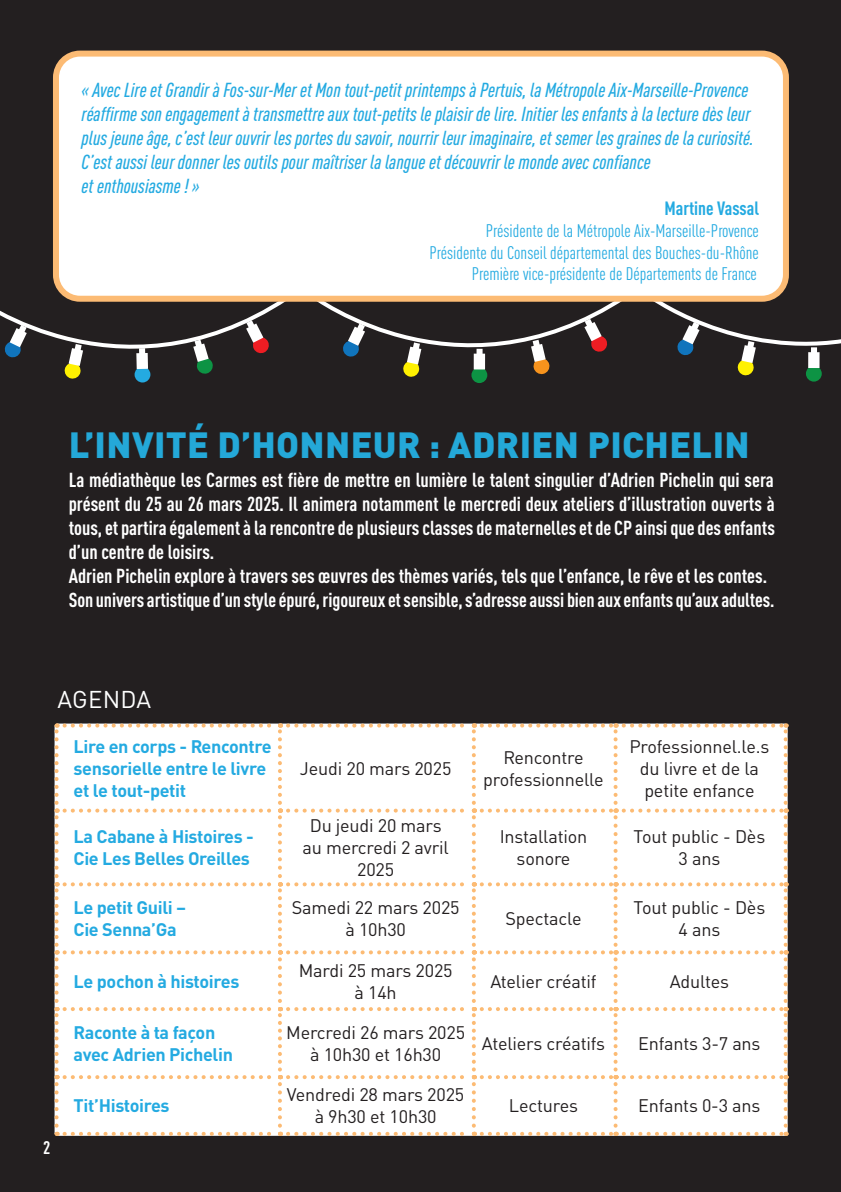
<style>
.page{position:relative;width:841px;height:1192px;background:#231f20}
.page>*{position:absolute;margin:0;border:0;box-sizing:border-box;transform-origin:0 0}
.t1{font:900 36px "DIN Pro";letter-spacing:.01em;color:#24a8d8}
.t2{font:24px "DIN Pro";letter-spacing:.01em;color:#fff}
.t3{font:700 condensed 20px/24px "DIN Pro";color:#fff}
.t4{font:italic 500 condensed 20px/24px "DIN Pro";color:#24aae1}
.t5{font:700 condensed 19px "DIN Pro";color:#24aae1}
.t6{font:18px/22px "DIN Pro";letter-spacing:-.01em;color:#231f20;text-align:center}
.t7{font:700 18px/22px "DIN Pro";letter-spacing:-.02em;color:#24aae1}
.t8{font:condensed 18px/21.6px "DIN Pro";color:#24aae1;text-align:right}
.t9{font:700 condensed 18px "DIN Pro";color:#fff}
</style>
<div class="page">
<div style="left:806px;top:366px;width:16px;height:16px;background:#0d9344;border-radius:50%"></div>
<svg style="left:318px;top:302px;width:303px;height:81px"></svg>
<svg style="left:342px;top:323px;width:23px;height:35px"></svg>
<svg style="left:403px;top:342px;width:18px;height:35px"></svg>
<svg style="left:531px;top:340px;width:19px;height:35px"></svg>
<div style="left:474px;top:354px;width:11px;height:15px;background:#fff"></div>
<svg style="left:477px;top:349px;width:6px;height:5px"></svg>
<svg style="left:584px;top:319px;width:24px;height:34px"></svg>
<svg style="left:0;top:289px;width:285px;height:64px"></svg>
<svg style="left:4px;top:325px;width:23px;height:33px"></svg>
<svg style="left:64px;top:344px;width:19px;height:35px"></svg>
<div style="left:134px;top:367px;width:17px;height:16px;background:#24aae1;border-radius:50%"></div>
<div style="left:136px;top:353px;width:12px;height:16px;background:#fff"></div>
<div style="left:139px;top:348px;width:6px;height:7px;background:#fff"></div>
<svg style="left:193px;top:340px;width:21px;height:34px"></svg>
<svg style="left:246px;top:320px;width:24px;height:34px"></svg>
<svg style="left:655px;top:290px;width:186px;height:86px"></svg>
<div style="left:808px;top:352px;width:12px;height:16px;background:#fff"></div>
<div style="left:811px;top:347px;width:6px;height:7px;background:#fff"></div>
<div style="left:56px;top:54px;width:730px;height:245px;background:#fff;border-radius:24px"></div>
<div style="left:53px;top:51px;width:736px;height:251px;border:6px solid #fcbb74;border-radius:24px"></div>
<div style="left:59px;top:728px;width:725px;height:404px;background:#fff"></div>
<svg style="left:59px;top:724px;width:6px;height:4px"></svg>
<svg style="left:55px;top:803px;width:4px;height:6px"></svg>
<svg style="left:282px;top:724px;width:6px;height:4px"></svg>
<svg style="left:278px;top:803px;width:4px;height:6px"></svg>
<svg style="left:476px;top:724px;width:6px;height:4px"></svg>
<svg style="left:472px;top:803px;width:4px;height:6px"></svg>
<svg style="left:618px;top:724px;width:6px;height:4px"></svg>
<svg style="left:614px;top:803px;width:4px;height:6px"></svg>
<svg style="left:784px;top:803px;width:4px;height:6px"></svg>
<svg style="left:59px;top:809px;width:6px;height:4px"></svg>
<svg style="left:55px;top:876px;width:4px;height:6px"></svg>
<svg style="left:282px;top:809px;width:6px;height:4px"></svg>
<svg style="left:278px;top:876px;width:4px;height:6px"></svg>
<svg style="left:476px;top:809px;width:6px;height:4px"></svg>
<svg style="left:472px;top:876px;width:4px;height:6px"></svg>
<svg style="left:618px;top:809px;width:6px;height:4px"></svg>
<svg style="left:614px;top:876px;width:4px;height:6px"></svg>
<svg style="left:784px;top:876px;width:4px;height:6px"></svg>
<svg style="left:59px;top:882px;width:6px;height:4px"></svg>
<svg style="left:282px;top:882px;width:6px;height:4px"></svg>
<svg style="left:476px;top:882px;width:6px;height:4px"></svg>
<svg style="left:618px;top:882px;width:6px;height:4px"></svg>
<svg style="left:59px;top:950px;width:6px;height:4px"></svg>
<svg style="left:55px;top:1001px;width:4px;height:6px"></svg>
<svg style="left:282px;top:950px;width:6px;height:4px"></svg>
<svg style="left:278px;top:1001px;width:4px;height:6px"></svg>
<svg style="left:476px;top:950px;width:6px;height:4px"></svg>
<svg style="left:472px;top:1001px;width:4px;height:6px"></svg>
<svg style="left:618px;top:950px;width:6px;height:4px"></svg>
<svg style="left:614px;top:1001px;width:4px;height:6px"></svg>
<svg style="left:784px;top:1001px;width:4px;height:6px"></svg>
<svg style="left:59px;top:1007px;width:6px;height:4px"></svg>
<svg style="left:55px;top:1069px;width:4px;height:6px"></svg>
<svg style="left:282px;top:1007px;width:6px;height:4px"></svg>
<svg style="left:278px;top:1069px;width:4px;height:6px"></svg>
<svg style="left:476px;top:1007px;width:6px;height:4px"></svg>
<svg style="left:472px;top:1069px;width:4px;height:6px"></svg>
<svg style="left:618px;top:1007px;width:6px;height:4px"></svg>
<svg style="left:614px;top:1069px;width:4px;height:6px"></svg>
<svg style="left:784px;top:1069px;width:4px;height:6px"></svg>
<svg style="left:59px;top:1075px;width:6px;height:4px"></svg>
<svg style="left:55px;top:1126px;width:4px;height:8px"></svg>
<svg style="left:282px;top:1075px;width:6px;height:4px"></svg>
<svg style="left:278px;top:1126px;width:4px;height:6px"></svg>
<svg style="left:476px;top:1075px;width:6px;height:4px"></svg>
<svg style="left:472px;top:1126px;width:4px;height:6px"></svg>
<svg style="left:618px;top:1075px;width:6px;height:4px"></svg>
<svg style="left:614px;top:1126px;width:4px;height:6px"></svg>
<svg style="left:784px;top:1126px;width:4px;height:8px"></svg>
<svg style="left:58px;top:1132px;width:7px;height:4px"></svg>
<svg style="left:281px;top:1132px;width:7px;height:4px"></svg>
<svg style="left:475px;top:1132px;width:7px;height:4px"></svg>
<svg style="left:617px;top:1132px;width:7px;height:4px"></svg>
<svg style="left:55px;top:724px;width:4px;height:79px"></svg>
<div style="left:65px;top:724px;width:217px;height:79px;background:#fff"></div>
<div style="left:288px;top:724px;width:188px;height:79px;background:#fff"></div>
<div style="left:482px;top:724px;width:136px;height:79px;background:#fff"></div>
<div style="left:624px;top:724px;width:164px;height:79px;background:#fff"></div>
<svg style="left:55px;top:809px;width:4px;height:67px"></svg>
<div style="left:65px;top:809px;width:217px;height:67px;background:#fff"></div>
<div style="left:288px;top:809px;width:188px;height:67px;background:#fff"></div>
<div style="left:482px;top:809px;width:136px;height:67px;background:#fff"></div>
<div style="left:624px;top:809px;width:164px;height:67px;background:#fff"></div>
<svg style="left:55px;top:882px;width:4px;height:119px"></svg>
<div style="left:65px;top:882px;width:217px;height:119px;background:#fff"></div>
<div style="left:288px;top:882px;width:188px;height:119px;background:#fff"></div>
<div style="left:482px;top:882px;width:136px;height:119px;background:#fff"></div>
<div style="left:624px;top:882px;width:164px;height:119px;background:#fff"></div>
<svg style="left:55px;top:1007px;width:4px;height:62px"></svg>
<div style="left:65px;top:1007px;width:217px;height:62px;background:#fff"></div>
<div style="left:288px;top:1007px;width:188px;height:62px;background:#fff"></div>
<div style="left:482px;top:1007px;width:136px;height:62px;background:#fff"></div>
<div style="left:624px;top:1007px;width:164px;height:62px;background:#fff"></div>
<svg style="left:55px;top:1075px;width:4px;height:51px"></svg>
<div style="left:65px;top:1075px;width:217px;height:51px;background:#fff"></div>
<div style="left:288px;top:1075px;width:188px;height:51px;background:#fff"></div>
<div style="left:482px;top:1075px;width:136px;height:51px;background:#fff"></div>
<div style="left:624px;top:1075px;width:164px;height:51px;background:#fff"></div>
<svg style="left:65px;top:1132px;width:216px;height:4px"></svg>
<svg style="left:288px;top:1132px;width:187px;height:4px"></svg>
<svg style="left:482px;top:1132px;width:135px;height:4px"></svg>
<svg style="left:624px;top:1132px;width:163px;height:4px"></svg>
<p class="t4" style="left:82px;top:76px;width:674px">« Avec Lire et Grandir à Fos-sur-Mer et Mon tout-petit printemps à Pertuis, la Métropole Aix-Marseille-Provence réaffirme son engagement à transmettre aux tout-petits le plaisir de lire. Initier les enfants à la lecture dès leur plus jeune âge, c’est leur ouvrir les portes du savoir, nourrir leur imaginaire, et semer les graines de la curiosité.<br>C’est aussi leur donner les outils pour maîtriser la langue et découvrir le monde avec confiance<br>et enthousiasme ! »</p>
<p class="t5" style="left:664px;top:195px;width:96px">Martine Vassal</p>
<p class="t8" style="left:430px;top:219px;width:331px">Présidente de la Métropole Aix-Marseille-Provence<br>Présidente du Conseil départemental des Bouches-du-Rhône<br>Première vice-présidente de Départements de France</p>
<h1 class="t1" style="left:69px;top:416px;width:682px">L’INVITÉ D’HONNEUR : ADRIEN PICHELIN</h1>
<p class="t3" style="left:69px;top:467px;width:708px">La médiathèque les Carmes est fière de mettre en lumière le talent singulier d’Adrien Pichelin qui sera présent du 25 au 26 mars 2025. Il animera notamment le mercredi deux ateliers d’illustration ouverts à tous, et partira également à la rencontre de plusieurs classes de maternelles et de CP ainsi que des enfants d’un centre de loisirs.<br>Adrien Pichelin explore à travers ses œuvres des thèmes variés, tels que l’enfance, le rêve et les contes.<br>Son univers artistique d’un style épuré, rigoureux et sensible, s’adresse aussi bien aux enfants qu’aux adultes.</p>
<p class="t2" style="left:58px;top:681px;width:95px">AGENDA</p>
<p class="t9" style="left:43px;top:1134px;width:9px">2</p>
<p class="t7" style="left:74px;top:734px;width:200px">Lire en corps - Rencontre sensorielle entre le livre et le tout-petit</p>
<p class="t6" style="left:300px;top:756px;width:153px">Jeudi 20 mars 2025</p>
<p class="t6" style="left:483px;top:745px;width:122px">Rencontre professionnelle</p>
<p class="t6" style="left:629px;top:734px;width:142px">Professionnel.le.s du livre et de la petite enfance</p>
<p class="t7" style="left:74px;top:825px;width:182px">La Cabane à Histoires -<br>Cie Les Belles Oreilles</p>
<p class="t6" style="left:303px;top:814px;width:148px">Du jeudi 20 mars au mercredi 2 avril<br>2025</p>
<p class="t6" style="left:500px;top:825px;width:89px">Installation sonore</p>
<p class="t6" style="left:634px;top:825px;width:133px">Tout public - Dès<br>3 ans</p>
<p class="t7" style="left:74px;top:896px;width:114px">Le petit Guili –<br>Cie Senna’Ga</p>
<p class="t6" style="left:292px;top:896px;width:169px">Samedi 22 mars 2025 à 10h30</p>
<p class="t6" style="left:505px;top:907px;width:78px">Spectacle</p>
<p class="t6" style="left:634px;top:896px;width:133px">Tout public - Dès<br>4 ans</p>
<p class="t7" style="left:74px;top:969px;width:167px">Le pochon à histoires</p>
<p class="t6" style="left:299px;top:958px;width:155px">Mardi 25 mars 2025 à 14h</p>
<p class="t6" style="left:490px;top:969px;width:108px">Atelier créatif</p>
<p class="t6" style="left:670px;top:969px;width:61px">Adultes</p>
<p class="t7" style="left:74px;top:1020px;width:161px">Raconte à ta façon avec Adrien Pichelin</p>
<p class="t6" style="left:286px;top:1020px;width:180px">Mercredi 26 mars 2025 à 10h30 et 16h30</p>
<p class="t6" style="left:482px;top:1031px;width:125px">Ateliers créatifs</p>
<p class="t6" style="left:638px;top:1031px;width:124px">Enfants 3-7 ans</p>
<p class="t7" style="left:74px;top:1094px;width:98px">Tit’Histoires</p>
<p class="t6" style="left:287px;top:1083px;width:179px">Vendredi 28 mars 2025 à 9h30 et 10h30</p>
<p class="t6" style="left:509px;top:1094px;width:71px">Lectures</p>
<p class="t6" style="left:638px;top:1094px;width:124px">Enfants 0-3 ans</p>
</div>
